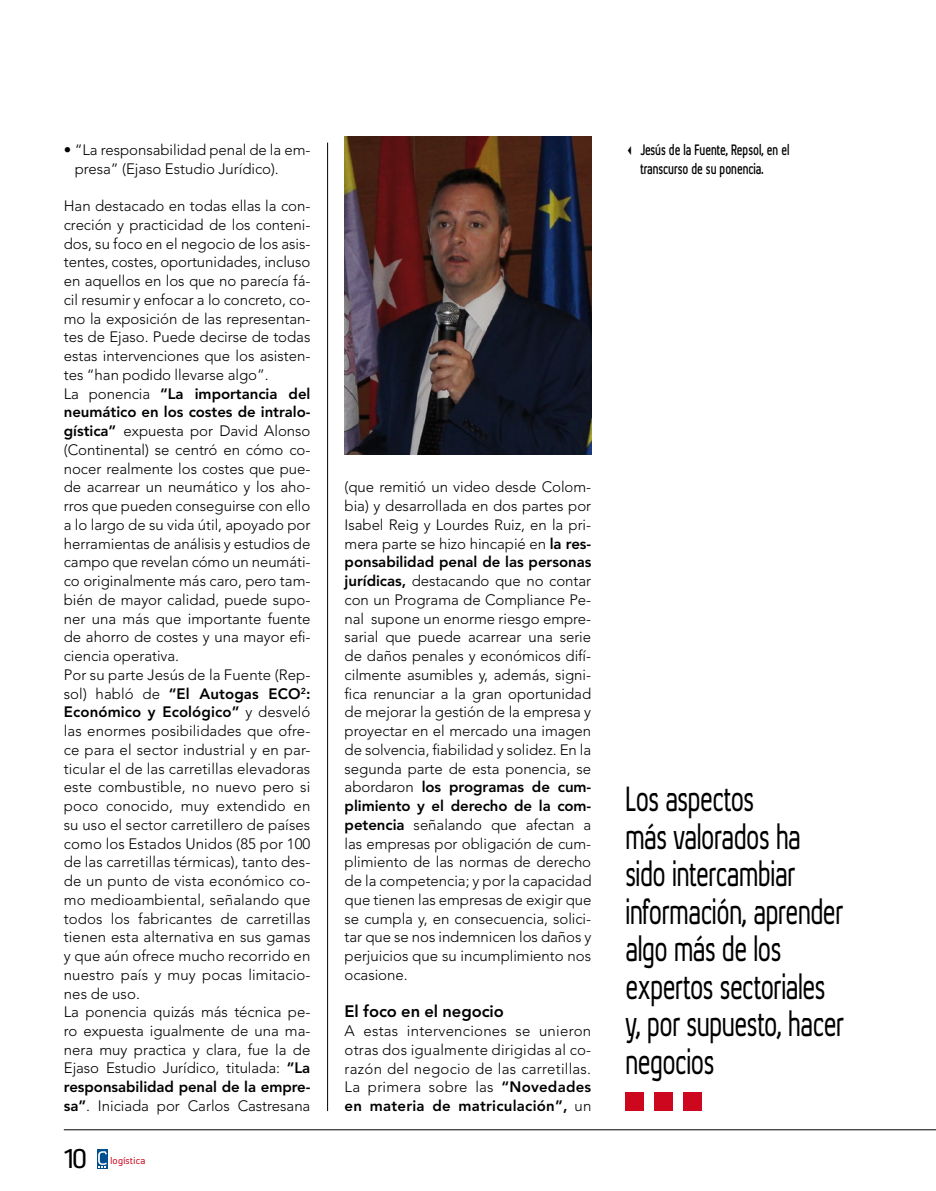
<style>
.page{position:relative;width:936px;height:1191px;background:#fff}
.page>*{position:absolute;margin:0;border:0;box-sizing:border-box;transform-origin:0 0}
.t1{font:33px/37.5px "Xenu";letter-spacing:-.015em;color:#000;scale:.7 1}
.t2{font:25.5px "Xenu";color:#000}
.t3{font:800 16.5px "Avenir LT Std";letter-spacing:-.005em;color:#000}
.t4{font:300 15px/18.8px "Avenir LT Std";letter-spacing:-.005em;color:#000;text-align:justify}
.t5{font:700 14.25px/18.8px "Xenu";color:#000;scale:.7 1}
.t6{font:9px "Xenu";letter-spacing:.035em;color:#cd071e}
.s1{font-weight:800}
</style>
<div class="page">
<hr style="left:64px;top:1129px;width:871px;height:1px;background:#000">
<hr style="left:327px;top:143px;width:1px;height:968px;background:#000">
<div style="left:97px;top:1149px;width:10px;height:19px;background:#005091"></div>
<svg style="left:98px;top:1151px;width:9px;height:16px"></svg>
<img style="left:344px;top:136px;width:247px;height:319px">
<div style="left:625px;top:1092px;width:19px;height:19px;background:#cd071e"></div>
<div style="left:654px;top:1092px;width:19px;height:19px;background:#cd071e"></div>
<div style="left:683px;top:1092px;width:18px;height:19px;background:#cd071e"></div>
<p class="t4" style="left:75px;top:140px;width:237px;text-indent:-11px">• “La responsabilidad penal de la em&shy;presa” (Ejaso Estudio Jurídico).</p>
<p class="t4" style="left:64px;top:197px;width:248px;text-align:left">Han destacado en todas ellas la con&shy;creción y practicidad de los conteni&shy;dos, su foco en el negocio de los asis&shy;tentes, costes, oportunidades, incluso en aquellos en los que no parecía fá&shy;cil resumir y enfocar a lo concreto, co&shy;mo la exposición de las representan&shy;tes de Ejaso. Puede decirse de todas estas intervenciones que los asisten&shy;tes “han podido llevarse algo”.<br>La ponencia <span class="s1">“La importancia del neumático en los costes de intralo&shy;gística”</span> expuesta por David Alonso (Continental) se centró en cómo co&shy;nocer realmente los costes que pue&shy;de acarrear un neumático y los aho&shy;rros que pueden conseguirse con ello a lo largo de su vida útil, apoyado por herramientas de análisis y estudios de campo que revelan cómo un neumáti&shy;co originalmente más caro, pero tam&shy;bién de mayor calidad, puede supo&shy;ner una más que importante fuente de ahorro de costes y una mayor efi&shy;ciencia operativa.<br>Por su parte Jesús de la Fuente (Rep&shy;sol) habló de <span class="s1">“El Autogas ECO</span><sup>2</sup><span class="s1">:<br>Económico y Ecológico”</span> y desveló las enormes posibilidades que ofre&shy;ce para el sector industrial y en par&shy;ticular el de las carretillas elevadoras este combustible, no nuevo pero si poco conocido, muy extendido en su uso el sector carretillero de países como los Estados Unidos (85 por 100 de las carretillas térmicas), tanto des&shy;de un punto de vista económico co&shy;mo medioambiental, señalando que todos los fabricantes de carretillas tienen esta alternativa en sus gamas y que aún ofrece mucho recorrido en nuestro país y muy pocas limitacio&shy;nes de uso.<br>La ponencia quizás más técnica pe&shy;ro expuesta igualmente de una ma&shy;nera muy practica y clara, fue la de Ejaso Estudio Jurídico, titulada: <span class="s1">”La responsabilidad penal de la empre&shy;sa”</span>. Iniciada por Carlos Castresana</p>
<h2 class="t2" style="left:64px;top:1143px;width:25px">10</h2>
<p class="t6" style="left:110px;top:1155px;width:36px">logística</p>
<p class="t4" style="left:344px;top:478px;width:248px">(que remitió un video desde Colom&shy;bia) y desarrollada en dos partes por Isabel Reig y Lourdes Ruiz, en la pri&shy;mera parte se hizo hincapié en <span class="s1">la res&shy;ponsabilidad penal de las personas jurídicas,</span> destacando que no contar con un Programa de Compliance Pe&shy;nal supone un enorme riesgo empre&shy;sarial que puede acarrear una serie de daños penales y económicos difí&shy;cilmente asumibles y, además, signi&shy;fica renunciar a la gran oportunidad de mejorar la gestión de la empresa y proyectar en el mercado una imagen de solvencia, fiabilidad y solidez. En la segunda parte de esta ponencia, se abordaron <span class="s1">los programas de cum&shy;plimiento y el derecho de la com&shy;petencia</span> señalando que afectan a las empresas por obligación de cum&shy;plimiento de las normas de derecho de la competencia; y por la capacidad que tienen las empresas de exigir que se cumpla y, en consecuencia, solici&shy;tar que se nos indemnicen los daños y perjuicios que su incumplimiento nos ocasione.</p>
<p class="t3" style="left:344px;top:1001px;width:161px">El foco en el negocio</p>
<p class="t4" style="left:344px;top:1021px;width:248px">A estas intervenciones se unieron otras dos igualmente dirigidas al co&shy;razón del negocio de las carretillas.<br>La primera sobre las <span class="s1">“Novedades en materia de matriculación”,</span> un</p>
<p class="t5" style="left:640px;top:140px;width:214px;text-indent:-15px">✓ Jesús de la Fuente, Repsol, en el transcurso de su ponencia.</p>
<h1 class="t1" style="left:625px;top:780px;width:314px">Los aspectos<br>más valorados ha sido intercambiar información, aprender algo más de los expertos sectoriales y, por supuesto, hacer negocios</h1>
</div>
